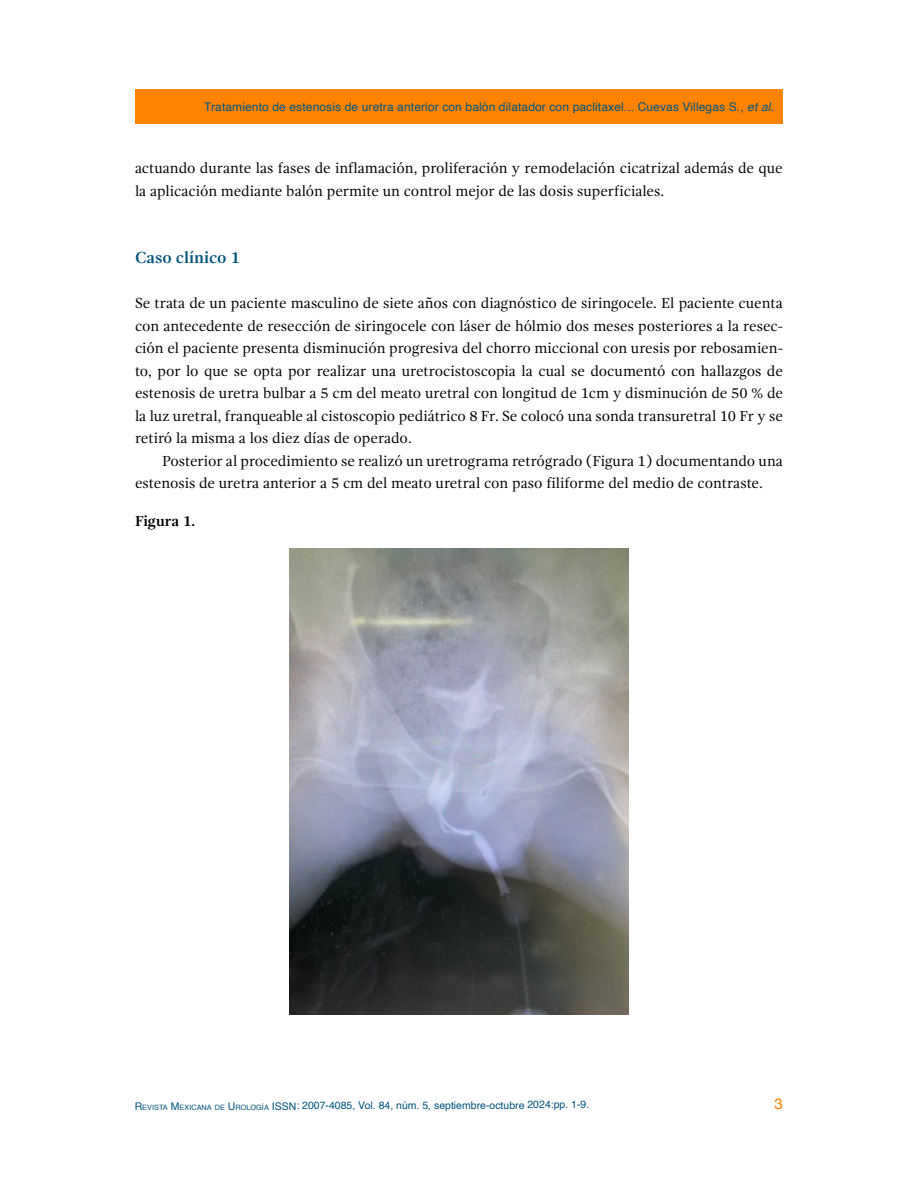
<style>
.page{position:relative;width:918px;height:1188px;background:#fff}
.page>*{position:absolute;margin:0;border:0;box-sizing:border-box;transform-origin:0 0}
.t1{font:700 16.5px "Gandhi Serif";color:#00567d}
.t2{font:15px/22.5px "Gandhi Serif";color:#000}
.t3{font:700 15px "Gandhi Serif";color:#000}
.t4{font:15px "Helvetica";color:#ff8300}
.t5{font:12px "Helvetica";letter-spacing:.01em;color:#00567d}
.t6{font:10.5px "Helvetica";letter-spacing:-.005em;color:#00567d}
.s1{font-style:italic}
.s2{font-style:inherit}
.s3{font-size:7.35px}
</style>
<div class="page">
<div style="left:135px;top:89px;width:648px;height:34px;background:#ff8300"></div>
<img style="left:289px;top:548px;width:339px;height:467px">
<p class="t5" style="left:204px;top:98px;width:571px">Tratamiento de estenosis de uretra anterior con balón dilatador con paclitaxel... Cuevas Villegas S., <span class="s1">et al.</span></p>
<p class="t2" style="left:135px;top:157px;width:649px">actuando durante las fases de inflamación, proliferación y remodelación cicatrizal además de que la aplicación mediante balón permite un control mejor de las dosis superficiales.</p>
<p class="t1" style="left:135px;top:249px;width:106px">Caso clínico 1</p>
<p class="t2" style="left:135px;top:292px;width:650px;text-align:justify">Se trata de un paciente masculino de siete años con diagnóstico de siringocele. El paciente cuenta con antecedente de resección de siringocele con láser de hólmio dos meses posteriores a la resec&shy;ción el paciente presenta disminución progresiva del chorro miccional con uresis por rebosamien&shy;to, por lo que se opta por realizar una uretrocistoscopia la cual se documentó con hallazgos de estenosis de uretra bulbar a 5 cm del meato uretral con longitud de 1cm y disminución de 50 % de la luz uretral, franqueable al cistoscopio pediátrico 8 Fr. Se colocó una sonda transuretral 10 Fr y se retiró la misma a los diez días de operado.</p>
<p class="t2" style="left:135px;top:450px;width:649px;text-indent:27px">Posterior al procedimiento se realizó un uretrograma retrógrado (Figura 1) documentando una estenosis de uretra anterior a 5 cm del meato uretral con paso filiforme del medio de contraste.</p>
<p class="t3" style="left:135px;top:512px;width:62px">Figura 1.</p>
<p class="t6" style="left:135px;top:1097px;width:456px"><span class="s2">R</span><sub>EVISTA</sub> <span class="s2">M</span><sub>EXICANA</sub> <sub>DE</sub> <span class="s2">U</span><sub>RO</sub><span class="s3">LOGÍA</span> ISSN: 2007-4085, Vol. 84, núm. 5, septiembre-octubre 2024:pp. 1-9.</p>
<p class="t4" style="left:774px;top:1092px;width:10px">3</p>
</div>
